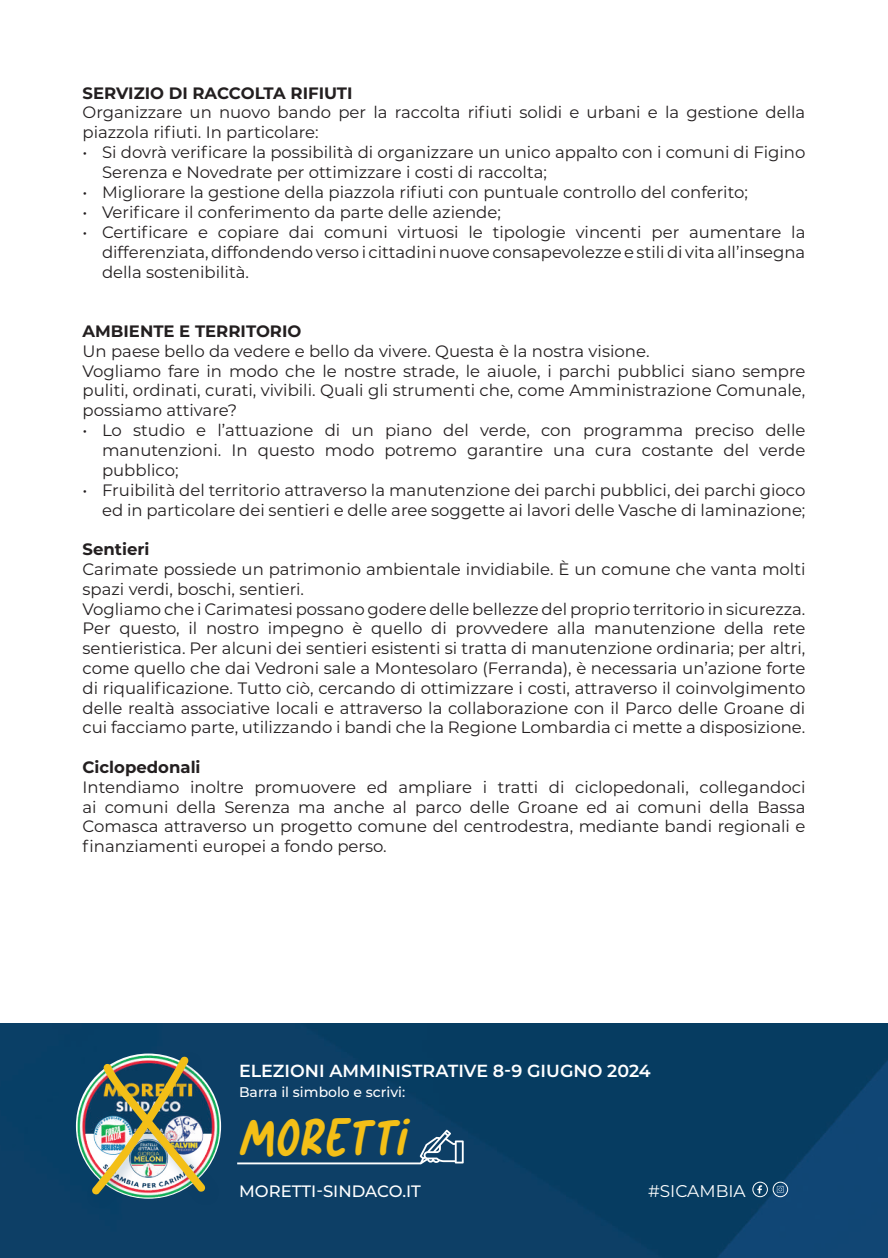
<style>
.page{position:relative;width:888px;height:1258px;background:#fff}
.page>*{position:absolute;margin:0;border:0;box-sizing:border-box;transform-origin:0 0}
.t1{font:40.95px "Adorable Quotes Display";color:#f3bf17}
.t2{font:600 17.55px "Montserrat";color:#fff}
.t3{font:16.95px "Montserrat";color:#fff}
.t4{font:16.5px/19.8px "Montserrat";color:#231f20}
.t5{font:700 16.5px "Montserrat";color:#231f20}
.t6{font:500 16.5px "Montserrat";color:#fff}
.t7{font:500 13.95px "Montserrat";color:#fff}
.s1{font-size:16.65px}
</style>
<div class="page">
<img style="left:0;top:1024px;width:888px;height:234px">
<img style="left:76px;top:1053px;width:145px;height:146px;border-radius:73px">
<div style="left:86px;top:1050px;width:134px;height:159px;background:#093d62;opacity:.28"></div>
<img style="left:92px;top:1056px;width:114px;height:139px">
<hr style="left:237px;top:1162px;width:183px;height:2px;background:#fff">
<svg style="left:420px;top:1130px;width:44px;height:34px"></svg>
<div style="left:773px;top:1182px;width:15px;height:15px;border:1px solid #fff;border-radius:50%"></div>
<svg style="left:777px;top:1186px;width:7px;height:7px"></svg>
<div style="left:752px;top:1182px;width:16px;height:15px;border:1px solid #fff;border-radius:50%"></div>
<svg style="left:757px;top:1185px;width:5px;height:8px"></svg>
<p class="t5" style="left:83px;top:81px;width:271px">SERVIZIO DI RACCOLTA RIFIUTI</p>
<p class="t4" style="left:83px;top:102px;width:724px">Organizzare un nuovo bando per la raccolta rifiuti solidi e urbani e la gestione della piazzola rifiuti. In particolare:</p>
<p class="t4" style="left:102px;top:142px;width:705px;text-indent:-20px"><span class="s1">•</span> Si dovrà verificare la possibilità di organizzare un unico appalto con i comuni di Figino<br>Serenza e Novedrate per ottimizzare i costi di raccolta;</p>
<p class="t4" style="left:83px;top:182px;width:667px"><span class="s1">•</span> Migliorare la gestione della piazzola rifiuti con puntuale controllo del conferito;</p>
<p class="t4" style="left:83px;top:202px;width:420px"><span class="s1">•</span> Verificare il conferimento da parte delle aziende;</p>
<p class="t4" style="left:102px;top:222px;width:705px;text-align:justify;text-indent:-20px"><span class="s1">•</span> Certificare e copiare dai comuni virtuosi le tipologie vincenti per aumentare la differenziata, diffondendo verso i cittadini nuove consapevolezze e stili di vita all’insegna della sostenibilità.</p>
<p class="t5" style="left:83px;top:319px;width:220px">AMBIENTE E TERRITORIO</p>
<p class="t4" style="left:83px;top:340px;width:724px">Un paese bello da vedere e bello da vivere. Questa è la nostra visione.<br>Vogliamo fare in modo che le nostre strade, le aiuole, i parchi pubblici siano sempre puliti, ordinati, curati, vivibili. Quali gli strumenti che, come Amministrazione Comunale, possiamo attivare?</p>
<p class="t4" style="left:102px;top:420px;width:705px;text-align:justify;text-indent:-20px"><span class="s1">•</span> Lo studio e l’attuazione di un piano del verde, con programma preciso delle manutenzioni. In questo modo potremo garantire una cura costante del verde pubblico;</p>
<p class="t4" style="left:83px;top:479px;width:724px;text-align:right"><span class="s1">•</span> Fruibilità del territorio attraverso la manutenzione dei parchi pubblici, dei parchi gioco ed in particolare dei sentieri e delle aree soggette ai lavori delle Vasche di laminazione;</p>
<p class="t5" style="left:83px;top:537px;width:68px">Sentieri</p>
<p class="t4" style="left:83px;top:559px;width:724px">Carimate possiede un patrimonio ambientale invidiabile. È un comune che vanta molti spazi verdi, boschi, sentieri.<br>Vogliamo che i Carimatesi possano godere delle bellezze del proprio territorio in sicurezza.<br>Per questo, il nostro impegno è quello di provvedere alla manutenzione della rete sentieristica. Per alcuni dei sentieri esistenti si tratta di manutenzione ordinaria; per altri, come quello che dai Vedroni sale a Montesolaro (Ferranda), è necessaria un’azione forte di riqualificazione. Tutto ciò, cercando di ottimizzare i costi, attraverso il coinvolgimento delle realtà associative locali e attraverso la collaborazione con il Parco delle Groane di cui facciamo parte, utilizzando i bandi che la Regione Lombardia ci mette a disposizione.</p>
<p class="t5" style="left:83px;top:755px;width:120px">Ciclopedonali</p>
<p class="t4" style="left:83px;top:776px;width:724px;text-align:justify">Intendiamo inoltre promuovere ed ampliare i tratti di ciclopedonali, collegandoci ai comuni della Serenza ma anche al parco delle Groane ed ai comuni della Bassa Comasca attraverso un progetto comune del centrodestra, mediante bandi regionali e finanziamenti europei a fondo perso.</p>
<p class="t2" style="left:239px;top:1059px;width:413px">ELEZIONI AMMINISTRATIVE 8-9 GIUGNO 2024</p>
<p class="t7" style="left:239px;top:1082px;width:168px">Barra il simbolo e scrivi:</p>
<h1 class="t1" style="left:242px;top:1116px;width:169px">MORETTI</h1>
<p class="t3" style="left:648px;top:1179px;width:99px">#SICAMBIA</p>
<p class="t6" style="left:239px;top:1179px;width:183px">MORETTI-SINDACO.IT</p>
</div>
